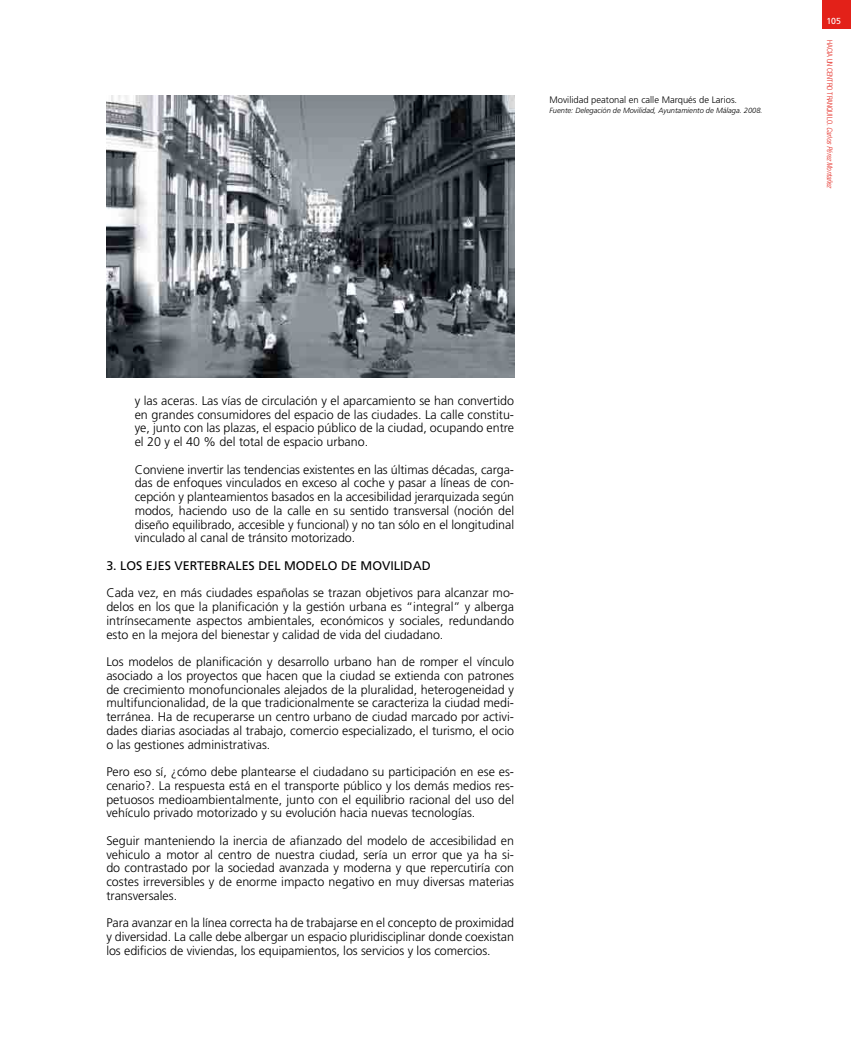
<style>
.page{position:relative;width:851px;height:1063px;background:#fff}
.page>*{position:absolute;margin:0;border:0;box-sizing:border-box;transform-origin:0 0}
.t1{font:300 12.5px/13.8px "Frutiger";color:#000;text-align:justify}
.t2{font:12.5px "Frutiger";color:#000}
.t3{font:300 9.38px "Frutiger";color:#000}
.t4{font:8.75px "Frutiger";color:#fff}
.t5{font:italic 300 7.5px "Frutiger";color:#000}
.t6{font:300 condensed 7.5px "Helvetica Neue";color:#e32119}
.s1{font-style:italic}
</style>
<div class="page">
<div style="left:822px;top:0;width:28px;height:28px;background:#e32119"></div>
<img style="left:106px;top:96px;width:408px;height:281px">
<p class="t3" style="left:549px;top:94px;width:189px">Movilidad peatonal en calle Marqués de Larios.</p>
<p class="t5" style="left:549px;top:106px;width:214px">Fuente: Delegación de Movilidad, Ayuntamiento de Málaga. 2008.</p>
<p class="t4" style="left:826px;top:16px;width:16px">105</p>
<p class="t6" style="left:834px;top:40px;width:150px;rotate:90deg">HACIA UN CENTRO TRANQUILO. <span class="s1">Carlos Pérez Montañez</span></p>
<p class="t1" style="left:135px;top:394px;width:381px">y las aceras. Las vías de circulación y el aparcamiento se han convertido en grandes consumidores del espacio de las ciudades. La calle constitu&shy;ye, junto con las plazas, el espacio público de la ciudad, ocupando entre el 20 y el 40 % del total de espacio urbano.</p>
<p class="t1" style="left:135px;top:462px;width:381px">Conviene invertir las tendencias existentes en las últimas décadas, carga&shy;das de enfoques vinculados en exceso al coche y pasar a líneas de con&shy;cepción y planteamientos basados en la accesibilidad jerarquizada según modos, haciendo uso de la calle en su sentido transversal (noción del diseño equilibrado, accesible y funcional) y no tan sólo en el longitudinal vinculado al canal de tránsito motorizado.</p>
<p class="t2" style="left:106px;top:558px;width:22px">3. LOS</p>
<p class="t2" style="left:146px;top:558px;width:81px">EJES VERTEBRAL</p>
<p class="t2" style="left:242px;top:558px;width:190px">ES DEL MODELO DE MOVILIDAD</p>
<p class="t1" style="left:106px;top:586px;width:409px">Cada vez, en más ciudades españolas se trazan objetivos para alcanzar mo&shy;delos en los que la planificación y la gestión urbana es “integral” y alberga intrínsecamente aspectos ambientales, económicos y sociales, redundando esto en la mejora del bienestar y calidad de vida del ciudadano.</p>
<p class="t1" style="left:106px;top:655px;width:409px">Los modelos de planificación y desarrollo urbano han de romper el vínculo asociado a los proyectos que hacen que la ciudad se extienda con patrones de crecimiento monofuncionales alejados de la pluralidad, heterogeneidad y multifuncionalidad, de la que tradicionalmente se caracteriza la ciudad medi&shy;terránea. Ha de recuperarse un centro urbano de ciudad marcado por activi&shy;dades diarias asociadas al trabajo, comercio especializado, el turismo, el ocio o las gestiones administrativas.</p>
<p class="t1" style="left:106px;top:765px;width:409px">Pero eso sí, ¿cómo debe plantearse el ciudadano su participación en ese es&shy;cenario?. La respuesta está en el transporte público y los demás medios res&shy;petuosos medioambientalmente, junto con el equilibrio racional del uso del vehículo privado motorizado y su evolución hacia nuevas tecnologías.</p>
<p class="t1" style="left:106px;top:834px;width:409px">Seguir manteniendo la inercia de afianzado del modelo de accesibilidad en vehiculo a motor al centro de nuestra ciudad, sería un error que ya ha si&shy;do contrastado por la sociedad avanzada y moderna y que repercutiría con costes irreversibles y de enorme impacto negativo en muy diversas materias transversales.</p>
<p class="t1" style="left:106px;top:916px;width:409px">Para avanzar en la línea correcta ha de trabajarse en el concepto de proximidad y diversidad. La calle debe albergar un espacio pluridisciplinar donde coexistan los edificios de viviendas, los equipamientos, los servicios y los comercios.</p>
</div>
